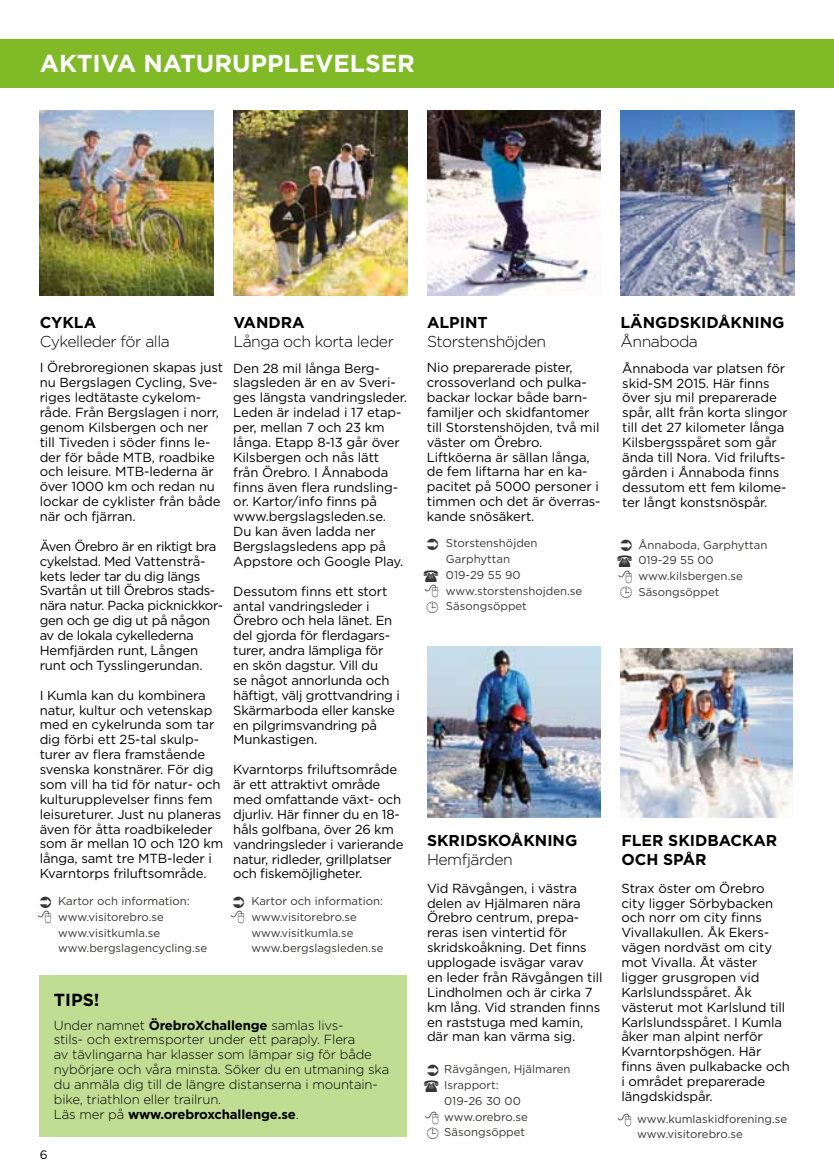
<style>
.page{position:relative;width:834px;height:1176px;background:#fff}
.page>*{position:absolute;margin:0;border:0;box-sizing:border-box;transform-origin:0 0}
.t1{font:700 24.5px "Gotham";color:#fff}
.t2{font:700 17.5px "Gotham";color:#000}
.t3{font:300 15.75px "Gotham";letter-spacing:-.03em;color:#000}
.t4{font:700 15.75px/18.9px "Gotham";color:#000}
.t5{font:13.12px/14.9px "Gotham";letter-spacing:-.01em;color:#000}
.t6{font:300 13.12px/14.9px "Gotham";letter-spacing:-.01em;color:#000}
.t7{font:13.12px/14.9px "Gotham";letter-spacing:-.03em;color:#000}
.t8{font:12.25px "Gotham";color:#000}
.t9{font:11.38px/15.8px "Gotham";color:#353533}
.s1{font-weight:700}
</style>
<div class="page">
<div style="left:40px;top:975px;width:367px;height:161px;background:#c0dd93"></div>
<img style="left:40px;top:110px;width:173px;height:186px">
<img style="left:233px;top:110px;width:174px;height:186px">
<img style="left:621px;top:110px;width:173px;height:186px">
<img style="left:620px;top:648px;width:172px;height:170px">
<img style="left:427px;top:646px;width:173px;height:172px">
<div style="left:0;top:39px;width:833px;height:49px;background:#80ba27"></div>
<img style="left:427px;top:110px;width:173px;height:186px">
<h1 class="t1" style="left:40px;top:47px;width:276px">AKTIVA NATURUPPLEVE</h1>
<h1 class="t1" style="left:350px;top:47px;width:66px">LSER</h1>
<p class="t4" style="left:40px;top:313px;width:58px">CYKLA</p>
<p class="t3" style="left:40px;top:331px;width:132px">Cykelleder för alla</p>
<p class="t5" style="left:40px;top:360px;width:185px">I Örebroregionen skapas just nu Bergslagen Cycling, Sve&shy;riges ledtätaste cykelom&shy;råde. Från Bergslagen i norr, genom Kilsbergen och ner till Tiveden i söder finns le&shy;der för både MTB, roadbike och leisure. MTB-lederna är över 1000 km och redan nu lockar de cyklister från både när och fjärran.</p>
<p class="t7" style="left:40px;top:538px;width:185px">Även Örebro är en riktigt bra cykelstad. Med Vattenstrå&shy;kets leder tar du dig längs<br>Svartån ut till Örebros stads&shy;nära natur. Packa picknickkor&shy;gen och ge dig ut på någon av de lokala cykellederna<br>Hemfjärden runt, Lången runt och Tysslingerundan.</p>
<p class="t5" style="left:40px;top:687px;width:185px">I Kumla kan du kombinera natur, kultur och vetenskap med en cykelrunda som tar dig förbi ett 25-tal skulp&shy;turer av flera framstående svenska konstnärer. För dig som vill ha tid för natur- och kulturupplevelser finns fem leisureturer. Just nu planeras även för åtta roadbikeleder som är mellan 10 och 120 km långa, samt tre MTB-leder i<br>Kvarntorps friluftsområde.</p>
<p class="t9" style="left:58px;top:893px;width:150px">Kartor och information: www.visitorebro.se www.visitkumla.se www.bergslagencycling.se</p>
<p class="t4" style="left:233px;top:313px;width:73px">VANDRA</p>
<p class="t3" style="left:233px;top:331px;width:162px">Långa och korta leder</p>
<p class="t5" style="left:233px;top:360px;width:175px">Den 28 mil långa Berg&shy;slagsleden är en av Sveri&shy;ges längsta vandringsleder.<br>Leden är indelad i 17 etap&shy;per, mellan 7 och 23 km långa. Etapp 8-13 går över<br>Kilsbergen och nås lätt från Örebro. I Ånnaboda finns även flera rundsling&shy;or. Kartor/info finns på www.bergslagsleden.se.<br>Du kan även ladda ner<br>Bergslagsledens app på<br>Appstore och Google Play.</p>
<p class="t5" style="left:233px;top:583px;width:168px">Dessutom finns ett stort antal vandringsleder i<br>Örebro och hela länet. En del gjorda för flerdagars&shy;turer, andra lämpliga för en skön dagstur. Vill du<br>se något annorlunda och häftigt, välj grottvandring i<br>Skärmarboda eller kanske en pilgrimsvandring på<br>Munkastigen.</p>
<p class="t5" style="left:233px;top:762px;width:172px">Kvarntorps friluftsområde är ett attraktivt område med omfattande växt- och djurliv. Här finner du en 18- håls golfbana, över 26 km vandringsleder i varierande natur, ridleder, grillplatser och fiskemöjligheter.</p>
<p class="t9" style="left:251px;top:893px;width:134px">Kartor och information: www.visitorebro.se www.visitkumla.se www.bergslagsleden.se</p>
<h2 class="t2" style="left:54px;top:988px;width:47px">TIPS!</h2>
<p class="t6" style="left:54px;top:1017px;width:337px">Under namnet <span class="s1">ÖREBROXCHALLENGE</span> samlas livs-<br>stils- och extremsporter under ett paraply. Flera<br>av tävlingarna har klasser som lämpar sig för både nybörjare och våra minsta. Söker du en utmaning ska du anmäla dig till de längre distanserna i mountain&shy;bike, triathlon eller trailrun.<br>Läs mer på <span class="s1">WWW.OREBROXCHALLENGE.SE</span>.</p>
<p class="t8" style="left:40px;top:1147px;width:9px">6</p>
<p class="t4" style="left:427px;top:313px;width:58px">ALPINT</p>
<p class="t3" style="left:427px;top:331px;width:121px">Storstenshöjden</p>
<p class="t5" style="left:427px;top:360px;width:175px">Nio preparerade pister, crossoverland och pulka&shy;backar lockar både barn&shy;familjer och skidfantomer till Storstenshöjden, två mil väster om Örebro.<br>Liftköerna är sällan långa, de fem liftarna har en ka&shy;pacitet på 5000 personer i timmen och det är överras&shy;kande snösäkert.</p>
<p class="t4" style="left:620px;top:313px;width:164px">LÄNGDSKIDÅKNING</p>
<p class="t3" style="left:620px;top:331px;width:79px">Ånnaboda</p>
<p class="t5" style="left:622px;top:360px;width:167px">Ånnaboda var platsen för skid-SM 2015. Här finns över sju mil preparerade spår, allt från korta slingor till det 27 kilometer långa<br>Kilsbergsspåret som går ända till Nora. Vid frilufts&shy;gården i Ånnaboda finns dessutom ett fem kilome&shy;ter långt konstsnöspår.</p>
<p class="t9" style="left:446px;top:535px;width:138px">Storstenshöjden<br>Garphyttan<br>019-29 55 90 www.storstenshojden.se<br>Säsongsöppet</p>
<p class="t9" style="left:638px;top:536px;width:130px">Ånnaboda, Garphyttan<br>019-29 55 00 www.kilsbergen.se<br>Säsongsöppet</p>
<p class="t4" style="left:427px;top:831px;width:150px">SKRIDSKOÅKNING</p>
<p class="t3" style="left:427px;top:849px;width:87px">Hemfjärden</p>
<p class="t5" style="left:427px;top:880px;width:177px">Vid Rävgången, i västra delen av Hjälmaren nära<br>Örebro centrum, prepa&shy;reras isen vintertid för skridskoåkning. Det finns upplogade isvägar varav en leder från Rävgången till<br>Lindholmen och är cirka 7 km lång. Vid stranden finns en raststuga med kamin, där man kan värma sig.</p>
<p class="t9" style="left:444px;top:1061px;width:128px">Rävgången, Hjälmaren<br>Israpport:<br>019-26 30 00 www.orebro.se<br>Säsongsöppet</p>
<p class="t4" style="left:621px;top:831px;width:157px">FLER SKIDBACKAR<br>OCH SPÅR</p>
<p class="t5" style="left:621px;top:880px;width:170px">Strax öster om Örebro city ligger Sörbybacken och norr om city finns<br>Vivallakullen. Åk Ekers&shy;vägen nordväst om city mot Vivalla. Åt väster ligger grusgropen vid<br>Karlslundsspåret. Åk västerut mot Karlslund till<br>Karlslundsspåret. I Kumla åker man alpint nerför<br>Kvarntorpshögen. Här finns även pulkabacke och i området preparerade längdskidspår.</p>
<p class="t9" style="left:637px;top:1110px;width:151px">www.kumlaskidforening.se www.visitorebro.se</p>
</div>
